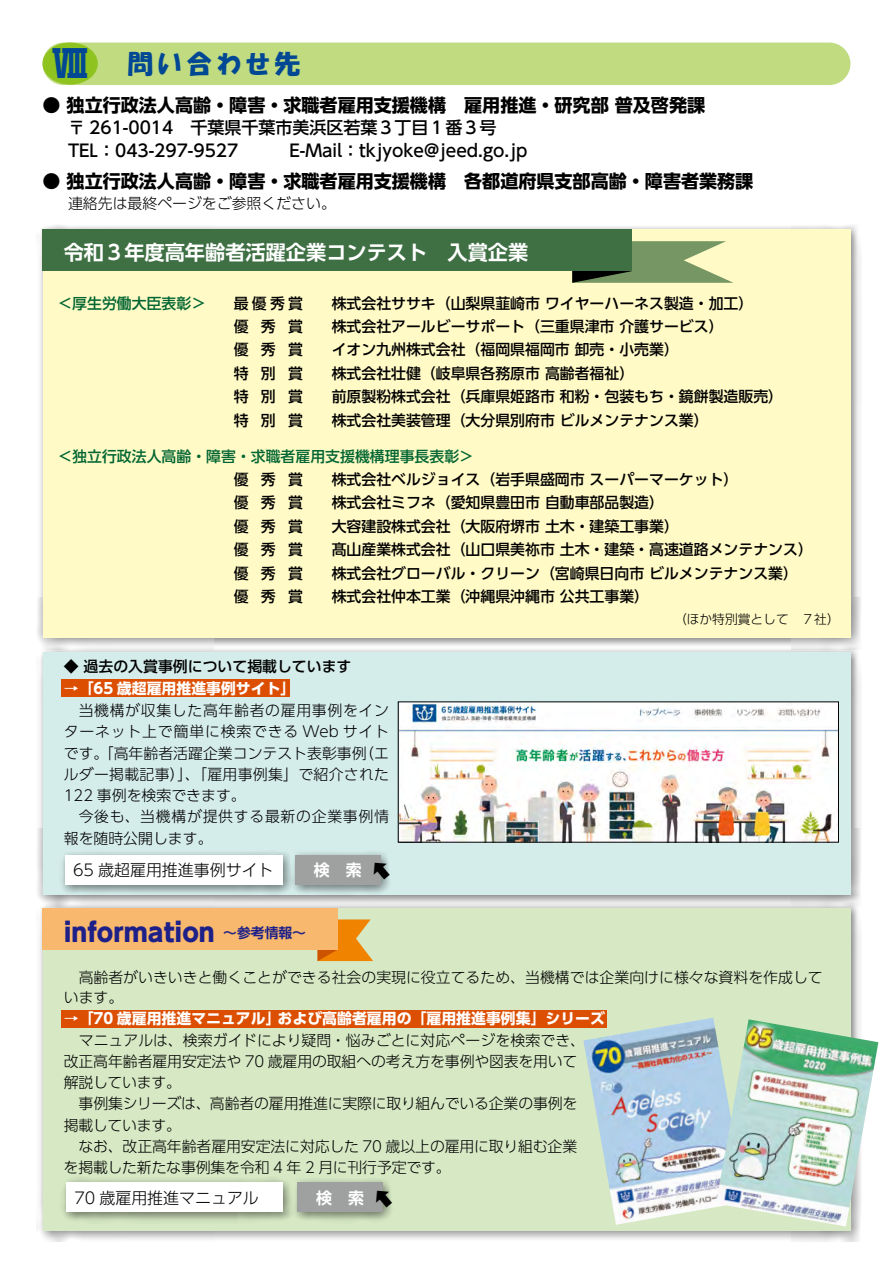
<style>
.page{position:relative;width:893px;height:1263px;background:#fff}
.page>*{position:absolute;margin:0;border:0;box-sizing:border-box;transform-origin:0 0}
.t1{font:700 37.2px "UD Shin Go Pro";color:#004894}
.t2{font:800 25.5px "UD Shin Go Pro";color:#1d2088}
.t3{font:25.5px "HGP Soei Kakupoptai";letter-spacing:.2em;color:#004894}
.t4{font:700 20.25px "UD Shin Go Pro De";color:#fff}
.t5{font:700 18px "UD Shin Go Pro";color:#000}
.t6{font:500 16.95px/23.4px "UD Shin Go Pro";color:#000}
.t7{font:300 15.9px "UD Shin Go Pro";color:#000}
.t8{font:700 15.9px "UD Shin Go Pro De";color:#fff}
.t9{font:500 14.85px "UD Shin Go Pro";color:#000}
.t10{font:300 14.85px/21.3px "UD Shin Go Pro";color:#000}
.t11{font:700 14.85px "UD Shin Go Pro";color:#fff}
.t12{font:500 14.85px "UD Shin Go Pro";color:#006532}
.t13{font:300 14.85px/21.3px "UD Shin Go Pro";letter-spacing:.045em;color:#000}
.t14{font:300 12.75px "UD Shin Go Pro";color:#000}
</style>
<div class="page">
<div style="left:37px;top:224px;width:825px;height:425px;background:#000;opacity:.5"></div>
<div style="left:43px;top:230px;width:807px;height:408px;background:#fffac6"></div>
<div style="left:37px;top:902px;width:825px;height:340px;background:#000;opacity:.5"></div>
<div style="left:43px;top:908px;width:807px;height:322px;background:#d6e9c4"></div>
<div style="left:37px;top:647px;width:825px;height:259px;background:#000;opacity:.5"></div>
<div style="left:43px;top:653px;width:807px;height:242px;background:#d4ecea"></div>
<div style="left:62px;top:1010px;width:545px;height:17px;background:#dc4f03"></div>
<div style="left:62px;top:679px;width:228px;height:18px;background:#dc4f03"></div>
<svg style="left:572px;top:241px;width:161px;height:42px"></svg>
<div style="left:43px;top:230px;width:589px;height:41px;background:#3f7044"></div>
<svg style="left:318px;top:919px;width:55px;height:42px"></svg>
<div style="left:43px;top:908px;width:295px;height:41px;background:#f8b86d"></div>
<div style="left:59px;top:849px;width:235px;height:48px;background:#000;opacity:.5"></div>
<div style="left:65px;top:855px;width:218px;height:30px;background:#fff"></div>
<div style="left:290px;top:849px;width:102px;height:48px;background:#000;opacity:.5"></div>
<div style="left:295px;top:855px;width:85px;height:30px;background:#9fa0a0"></div>
<div style="left:60px;top:1177px;width:234px;height:47px;background:#000;opacity:.5"></div>
<div style="left:66px;top:1182px;width:217px;height:30px;background:#fff"></div>
<div style="left:292px;top:1177px;width:102px;height:47px;background:#000;opacity:.5"></div>
<div style="left:298px;top:1182px;width:85px;height:30px;background:#9fa0a0"></div>
<img style="left:400px;top:704px;width:437px;height:136px">
<img style="left:583px;top:1018px;width:133px;height:207px">
<div style="left:43px;top:43px;width:807px;height:42px;background:#c1db81;border-radius:21px"></div>
<div style="left:43px;top:43px;width:55px;height:42px;background:#8fc31f;border-radius:50%"></div>
<img style="left:716px;top:1019px;width:162px;height:207px">
<svg style="left:380px;top:857px;width:12px;height:26px"></svg>
<svg style="left:383px;top:1185px;width:11px;height:25px"></svg>
<h1 class="t1" style="left:52px;top:33px;width:39px">Ⅷ</h1>
<h2 class="t3" style="left:128px;top:51px;width:174px">問い合わせ先</h2>
<p class="t5" style="left:43px;top:90px;width:664px">● 独立行政法人高齢・障害・求職者雇用支援機構　雇用推進・研究部 普及啓発課</p>
<p class="t6" style="left:68px;top:115px;width:461px">〒 261-0014　千葉県千葉市美浜区若葉３丁目１番３号<br>TEL：043-297-9527　　　E-Mail：tkjyoke@jeed.go.jp</p>
<p class="t5" style="left:43px;top:167px;width:712px">● 独立行政法人高齢・障害・求職者雇用支援機構　各都道府県支部高齢・障害者業務課</p>
<p class="t10" style="left:68px;top:192px;width:269px">連絡先は最終ページをご参照ください。</p>
<h3 class="t4" style="left:64px;top:236px;width:466px">令和３年度高年齢者活躍企業コンテスト　入賞企業</h3>
<p class="t12" style="left:57px;top:291px;width:150px">＜厚生労働大臣表彰＞</p>
<p class="t9" style="left:234px;top:291px;width:71px">最優秀賞</p>
<p class="t9" style="left:332px;top:291px;width:423px">株式会社ササキ（山梨県韮崎市ワイヤーハーネス製造・加工）</p>
<p class="t9" style="left:234px;top:314px;width:71px">優秀賞</p>
<p class="t9" style="left:332px;top:314px;width:393px">株式会社アールビーサポート（三重県津市介護サービス）</p>
<p class="t9" style="left:234px;top:338px;width:71px">優秀賞</p>
<p class="t9" style="left:332px;top:338px;width:349px">イオン九州株式会社（福岡県福岡市卸売・小売業）</p>
<p class="t9" style="left:234px;top:361px;width:71px">特別賞</p>
<p class="t9" style="left:332px;top:361px;width:304px">株式会社壮健（岐阜県各務原市高齢者福祉）</p>
<p class="t9" style="left:234px;top:384px;width:71px">特別賞</p>
<p class="t9" style="left:332px;top:384px;width:453px">前原製粉株式会社（兵庫県姫路市和粉・包装もち・鏡餅製造販売）</p>
<p class="t9" style="left:234px;top:408px;width:71px">特別賞</p>
<p class="t9" style="left:332px;top:408px;width:379px">株式会社美装管理（大分県別府市ビルメンテナンス業）</p>
<p class="t12" style="left:57px;top:444px;width:418px">＜独立行政法人高齢・障害・求職者雇用支援機構理事長表彰＞</p>
<p class="t9" style="left:234px;top:467px;width:71px">優秀賞</p>
<p class="t9" style="left:332px;top:467px;width:408px">株式会社ベルジョイス（岩手県盛岡市スーパーマーケット）</p>
<p class="t9" style="left:234px;top:491px;width:71px">優秀賞</p>
<p class="t9" style="left:332px;top:491px;width:334px">株式会社ミフネ（愛知県豊田市自動車部品製造）</p>
<p class="t9" style="left:234px;top:514px;width:71px">優秀賞</p>
<p class="t9" style="left:332px;top:514px;width:349px">大容建設株式会社（大阪府堺市土木・建築工事業）</p>
<p class="t9" style="left:234px;top:537px;width:71px">優秀賞</p>
<p class="t9" style="left:332px;top:537px;width:483px">髙山産業株式会社（山口県美祢市土木・建築・高速道路メンテナンス）</p>
<p class="t9" style="left:234px;top:561px;width:71px">優秀賞</p>
<p class="t9" style="left:332px;top:561px;width:468px">株式会社グローバル・クリーン（宮崎県日向市ビルメンテナンス業）</p>
<p class="t9" style="left:234px;top:584px;width:71px">優秀賞</p>
<p class="t9" style="left:332px;top:584px;width:319px">株式会社仲本工業（沖縄県沖縄市公共工事業）</p>
<p class="t14" style="left:674px;top:608px;width:167px">（ほか特別賞として　７社）</p>
<p class="t9" style="left:64px;top:654px;width:289px">◆ 過去の入賞事例について掲載しています</p>
<p class="t11" style="left:64px;top:676px;width:233px">→「65 歳超雇用推進事例サイト」</p>
<p class="t10" style="left:64px;top:699px;width:327px;text-align:justify;text-indent:15px">当機構が収集した高年齢者の雇用事例をインターネット上で簡単に検索できる Web サイトです。「高年齢者活躍企業コンテスト表彰事例（エルダー掲載記事）」、「雇用事例集」で紹介された122 事例を検索できます。</p>
<p class="t13" style="left:64px;top:805px;width:327px;text-indent:15px">今後も、当機構が提供する最新の企業事例情報を随時公開します。</p>
<p class="t7" style="left:73px;top:857px;width:202px">65 歳超雇用推進事例サイト</p>
<p class="t8" style="left:314px;top:857px;width:49px">検　索</p>
<h2 class="t2" style="left:64px;top:911px;width:244px">information <sup>～参考情報～</sup></h2>
<p class="t10" style="left:64px;top:966px;width:760px;line-height:20.2px;text-indent:15px">高齢者がいきいきと働くことができる社会の実現に役立てるため、当機構では企業向けに様々な資料を作成しています。</p>
<p class="t11" style="left:64px;top:1006px;width:543px">→「70 歳雇用推進マニュアル」および高齢者雇用の「雇用推進事例集」シリーズ</p>
<p class="t10" style="left:64px;top:1029px;width:523px">　マニュアルは、検索ガイドにより疑問・悩みごとに対応ページを検索でき、改正高年齢者雇用安定法や 70 歳雇用の取組への考え方を事例や図表を用いて解説しています。</p>
<p class="t10" style="left:64px;top:1092px;width:515px;text-indent:15px">事例集シリーズは、高齢者の雇用推進に実際に取り組んでいる企業の事例を掲載しています。</p>
<p class="t10" style="left:64px;top:1135px;width:515px;text-indent:15px">なお、改正高年齢者雇用安定法に対応した 70 歳以上の雇用に取り組む企業を掲載した新たな事例集を令和 4 年 2 月に刊行予定です。</p>
<p class="t7" style="left:74px;top:1184px;width:186px">70 歳雇用推進マニュアル</p>
<p class="t8" style="left:316px;top:1184px;width:49px">検　索</p>
</div>
